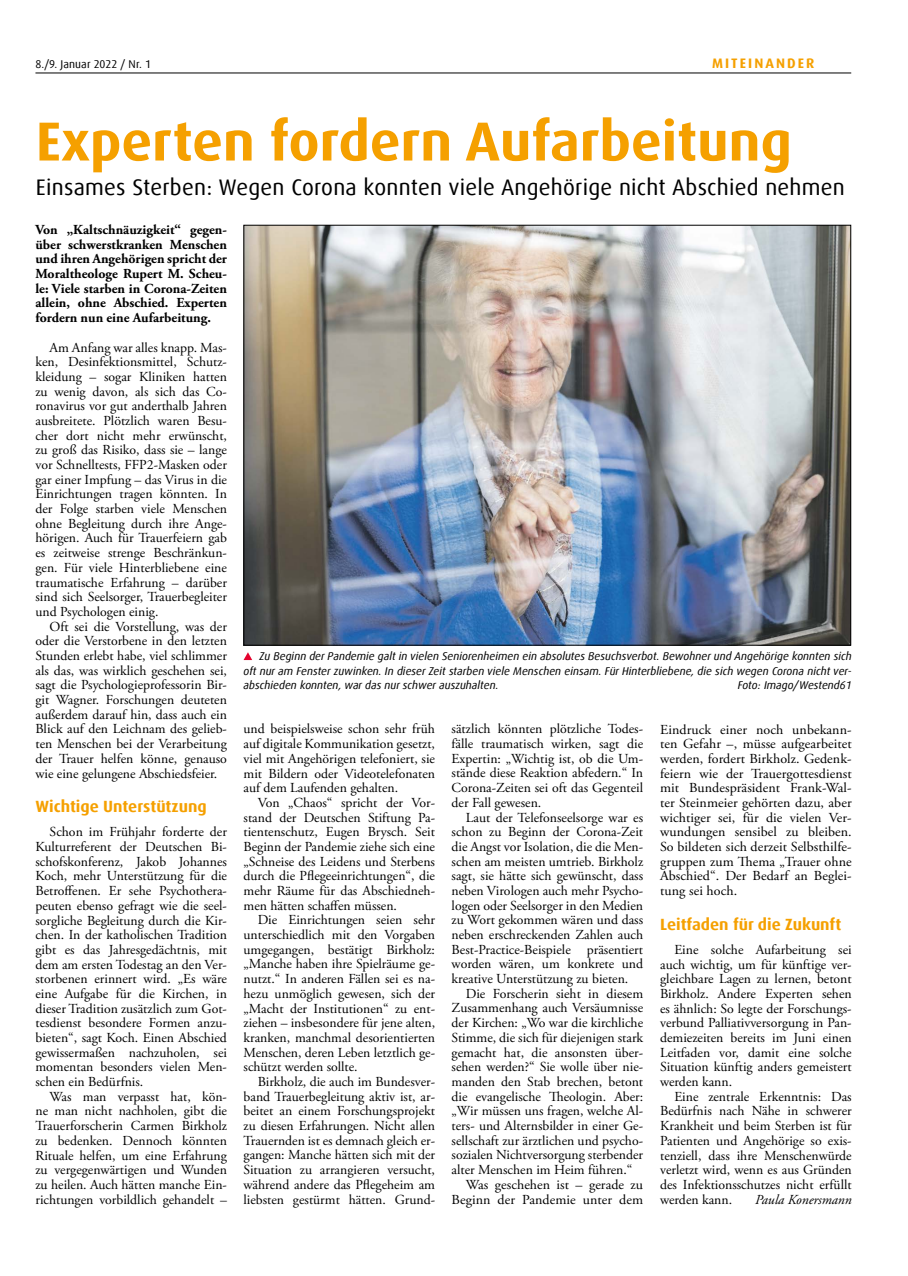
<style>
.page{position:relative;width:908px;height:1276px;background:#fff}
.page>*{position:absolute;margin:0;border:0;box-sizing:border-box;transform-origin:0 0}
.t1{font:700 55px "Dax Offc Pro";color:#f5a000}
.t2{font:22.5px "Dax Offc Pro";letter-spacing:.01em;color:#000}
.t3{font:700 16.25px "Dax Offc Pro";color:#f5a000}
.t4{font:13.75px/14.6px "Adobe Garamond Pro";color:#000;text-align:justify}
.t5{font:700 13.75px/14.6px "Adobe Garamond Pro";color:#000;text-align:justify}
.t6{font:italic 13.75px "Adobe Garamond Pro";color:#000}
.t7{font:700 13.75px "Dax Offc Pro";letter-spacing:.15em;color:#f5a000}
.t8{font:italic 11.25px/14.8px "Dax Offc Pro";color:#000;text-align:justify}
.t9{font:11.25px "Dax Offc Pro";letter-spacing:.01em;color:#000}
</style>
<div class="page">
<hr style="left:35px;top:73px;width:815px;height:1px;background:#000">
<img style="left:245px;top:227px;width:603px;height:416px">
<svg style="left:243px;top:652px;width:9px;height:8px"></svg>
<p class="t9" style="left:35px;top:56px;width:117px">8./9. Januar 2022 / Nr. 1</p>
<p class="t7" style="left:711px;top:54px;width:104px">MITEINANDER</p>
<h1 class="t1" style="left:36px;top:106px;width:757px">Experten fordern Aufarbeitung</h1>
<h2 class="t2" style="left:36px;top:173px;width:810px">Einsames Sterben: Wegen Corona konnten viele Angehörige nicht Abschied nehmen</h2>
<p class="t5" style="left:35px;top:222px;width:193px">Von „Kaltschnäuzigkeit“ gegen&shy;über schwerstkranken Menschen und ihren Angehörigen spricht der Moraltheologe Rupert M. Scheu&shy;le: Viele starben in Corona-Zeiten allein, ohne Abschied. Experten fordern nun eine Aufarbeitung.</p>
<p class="t4" style="left:35px;top:340px;width:193px;text-indent:14px">Am Anfang war alles knapp. Mas&shy;ken, Desinfektionsmittel, Schutz&shy;kleidung – sogar Kliniken hatten zu wenig davon, als sich das Co&shy;ronavirus vor gut anderthalb Jahren ausbreitete. Plötzlich waren Besu&shy;cher dort nicht mehr erwünscht, zu groß das Risiko, dass sie – lange vor Schnelltests, FFP2-Masken oder gar einer Impfung – das Virus in die Einrichtungen tragen könnten. In der Folge starben viele Menschen ohne Begleitung durch ihre Ange&shy;hörigen. Auch für Trauerfeiern gab es zeitweise strenge Beschränkun&shy;gen. Für viele Hinterbliebene eine traumatische Erfahrung – darüber sind sich Seelsorger, Trauerbegleiter und Psychologen einig.</p>
<p class="t4" style="left:35px;top:619px;width:193px;text-indent:14px">Oft sei die Vorstellung, was der oder die Verstorbene in den letzten Stunden erlebt habe, viel schlimmer als das, was wirklich geschehen sei, sagt die Psychologieprofessorin Bir&shy;git Wagner. Forschungen deuteten außerdem darauf hin, dass auch ein Blick auf den Leichnam des gelieb&shy;ten Menschen bei der Verarbeitung der Trauer helfen könne, genauso wie eine gelungene Abschiedsfeier.</p>
<p class="t3" style="left:35px;top:796px;width:173px">Wichtige Unterstützung</p>
<p class="t4" style="left:35px;top:825px;width:193px;text-indent:14px">Schon im Frühjahr forderte der Kulturreferent der Deutschen Bi&shy;schofskonferenz, Jakob Johannes Koch, mehr Unterstützung für die Betroffenen. Er sehe Psychothera&shy;peuten ebenso gefragt wie die seel&shy;sorgliche Begleitung durch die Kir&shy;chen. In der katholischen Tradition gibt es das Jahresgedächtnis, mit dem am ersten Todestag an den Ver&shy;storbenen erinnert wird. „Es wäre eine Aufgabe für die Kirchen, in dieser Tradition zusätzlich zum Got&shy;tesdienst besondere Formen anzu&shy;bieten“, sagt Koch. Einen Abschied gewissermaßen nachzuholen, sei momentan besonders vielen Men&shy;schen ein Bedürfnis.</p>
<p class="t4" style="left:35px;top:1089px;width:193px;text-indent:14px">Was man verpasst hat, kön&shy;ne man nicht nachholen, gibt die Trauerforscherin Carmen Birkholz zu bedenken. Dennoch könnten Rituale helfen, um eine Erfahrung zu vergegenwärtigen und Wunden zu heilen. Auch hätten manche Ein&shy;richtungen vorbildlich gehandelt –</p>
<p class="t8" style="left:243px;top:649px;width:609px;text-indent:16px">Zu Beginn der Pandemie galt in vielen Seniorenheimen ein absolutes Besuchsverbot. Bewohner und Angehörige konnten sich oft nur am Fenster zuwinken. In dieser Zeit starben viele Menschen einsam. Für Hinterbliebene, die sich wegen Corona nicht ver&shy;abschieden konnten, war das nur schwer auszuhalten.</p>
<p class="t8" style="left:737px;top:678px;width:115px">Foto: Imago/Westend61</p>
<p class="t4" style="left:243px;top:722px;width:193px">und beispielsweise schon sehr früh auf digitale Kommunikation gesetzt, viel mit Angehörigen telefoniert, sie mit Bildern oder Videotelefonaten auf dem Laufenden gehalten.</p>
<p class="t4" style="left:243px;top:795px;width:193px;text-indent:14px">Von „Chaos“ spricht der Vor&shy;stand der Deutschen Stiftung Pa&shy;tientenschutz, Eugen Brysch. Seit Beginn der Pandemie ziehe sich eine „Schneise des Leidens und Sterbens durch die Pflegeeinrichtungen“, die mehr Räume für das Abschiedneh&shy;men hätten schaffen müssen.</p>
<p class="t4" style="left:243px;top:913px;width:193px;text-indent:14px">Die Einrichtungen seien sehr unterschiedlich mit den Vorgaben umgegangen, bestätigt Birkholz: „Manche haben ihre Spielräume ge&shy;nutzt.“ In anderen Fällen sei es na&shy;hezu unmöglich gewesen, sich der „Macht der Institutionen“ zu ent&shy;ziehen – insbesondere für jene alten, kranken, manchmal desorientierten Menschen, deren Leben letztlich ge&shy;schützt werden sollte.</p>
<p class="t4" style="left:243px;top:1074px;width:193px;text-indent:14px">Birkholz, die auch im Bundesver&shy;band Trauerbegleitung aktiv ist, ar&shy;beitet an einem Forschungsprojekt zu diesen Erfahrungen. Nicht allen Trauernden ist es demnach gleich er&shy;gangen: Manche hätten sich mit der Situation zu arrangieren versucht, während andere das Pflegeheim am liebsten gestürmt hätten. Grund-</p>
<p class="t4" style="left:451px;top:722px;width:193px">sätzlich könnten plötzliche Todes&shy;fälle traumatisch wirken, sagt die Expertin: „Wichtig ist, ob die Um&shy;stände diese Reaktion abfedern.“ In Corona-Zeiten sei oft das Gegenteil der Fall gewesen.</p>
<p class="t4" style="left:451px;top:810px;width:193px;text-indent:14px">Laut der Telefonseelsorge war es schon zu Beginn der Corona-Zeit die Angst vor Isolation, die die Men&shy;schen am meisten umtrieb. Birkholz sagt, sie hätte sich gewünscht, dass neben Virologen auch mehr Psycho&shy;logen oder Seelsorger in den Medien zu Wort gekommen wären und dass neben erschreckenden Zahlen auch Best-Practice-Beispiele präsentiert worden wären, um konkrete und kreative Unterstützung zu bieten.</p>
<p class="t4" style="left:465px;top:986px;width:179px">Die Forscherin sieht in diesem</p>
<p class="t4" style="left:451px;top:1001px;width:193px">Zusammenhang auch Versäumnisse</p>
<p class="t4" style="left:451px;top:1016px;width:193px">der Kirchen: „Wo war die kirchliche</p>
<p class="t4" style="left:451px;top:1030px;width:193px">Stimme, die sich für diejenigen stark</p>
<p class="t4" style="left:451px;top:1045px;width:193px">gemacht hat, die ansonsten über-</p>
<p class="t4" style="left:451px;top:1060px;width:193px">sehen werden?“ Sie wolle über nie-</p>
<p class="t4" style="left:451px;top:1074px;width:193px">manden den Stab brechen, betont</p>
<p class="t4" style="left:451px;top:1089px;width:193px">die evangelische Theologin. Aber:</p>
<p class="t4" style="left:451px;top:1104px;width:193px">„Wir müssen uns fragen, welche Al-</p>
<p class="t4" style="left:451px;top:1118px;width:193px">ters- und Alternsbilder in einer Ge-</p>
<p class="t4" style="left:451px;top:1133px;width:193px">sellschaft zur ärztlichen und psycho-</p>
<p class="t4" style="left:451px;top:1148px;width:193px">sozialen Nichtversorgung sterbender</p>
<p class="t4" style="left:451px;top:1163px;width:182px">alter Menschen im Heim führen.“</p>
<p class="t4" style="left:465px;top:1177px;width:179px">Was geschehen ist – gerade zu</p>
<p class="t4" style="left:451px;top:1192px;width:193px">Beginn der Pandemie unter dem</p>
<p class="t4" style="left:660px;top:722px;width:193px">Eindruck einer noch unbekann&shy;ten Gefahr –, müsse aufgearbeitet werden, fordert Birkholz. Gedenk&shy;feiern wie der Trauergottesdienst mit Bundespräsident Frank-Wal&shy;ter Steinmeier gehörten dazu, aber wichtiger sei, für die vielen Ver&shy;wundungen sensibel zu bleiben.<br>So bildeten sich derzeit Selbsthilfe&shy;gruppen zum Thema „Trauer ohne Abschied“. Der Bedarf an Beglei&shy;tung sei hoch.</p>
<p class="t3" style="left:660px;top:913px;width:183px">Leitfaden für die Zukunft</p>
<p class="t4" style="left:660px;top:942px;width:193px;text-indent:14px">Eine solche Aufarbeitung sei auch wichtig, um für künftige ver&shy;gleichbare Lagen zu lernen, betont Birkholz. Andere Experten sehen es ähnlich: So legte der Forschungs&shy;verbund Palliativversorgung in Pan&shy;demiezeiten bereits im Juni einen Leitfaden vor, damit eine solche Situation künftig anders gemeistert werden kann.</p>
<p class="t4" style="left:660px;top:1089px;width:193px;text-indent:14px">Eine zentrale Erkenntnis: Das Bedürfnis nach Nähe in schwerer Krankheit und beim Sterben ist für Patienten und Angehörige so exis&shy;tenziell, dass ihre Menschenwürde verletzt wird, wenn es aus Gründen des Infektionsschutzes nicht erfüllt werden kann.</p>
<p class="t6" style="left:754px;top:1191px;width:98px">Paula Konersmann</p>
</div>
